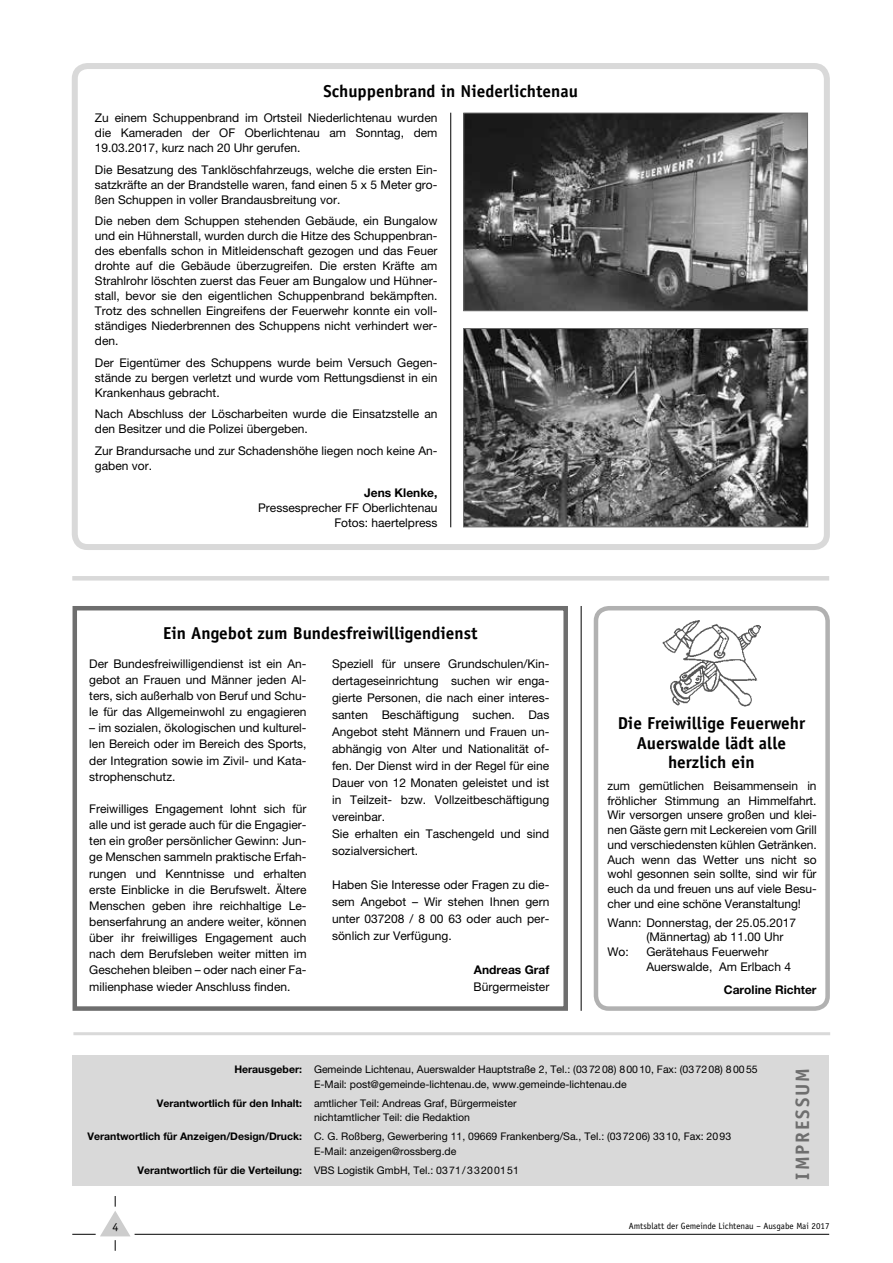
<style>
.page{position:relative;width:893px;height:1263px;background:#fff}
.page>*{position:absolute;margin:0;border:0;box-sizing:border-box;transform-origin:0 0}
.t1{font:700 19.5px "Officina Sans";letter-spacing:.1em;color:#6e6e6e}
.t2{font:700 17.25px/19.5px "Officina Sans";color:#000;text-align:center}
.t3{font:12px/15px "Helvetica Neue";color:#000;text-align:justify}
.t4{font:700 12px "Helvetica Neue";color:#000}
.t5{font:12px "Officina Sans";color:#000}
.t6{font:10.5px/14.7px "Helvetica Neue";color:#000}
.t7{font:9px "Officina Sans";color:#000}
.s1{font-weight:700}
</style>
<div class="page">
<hr style="left:135px;top:1234px;width:694px;height:1px;background:#000">
<svg style="left:72px;top:1196px;width:58px;height:55px"></svg>
<img style="left:465px;top:330px;width:341px;height:195px">
<div style="left:463px;top:328px;width:345px;height:199px;border:1px solid #6e6e6e"></div>
<img style="left:465px;top:115px;width:341px;height:194px">
<div style="left:463px;top:113px;width:345px;height:198px;border:1px solid #6e6e6e"></div>
<hr style="left:450px;top:113px;width:1px;height:414px;background:#000">
<hr style="left:72px;top:576px;width:757px;height:4px;background:#d9d9d9">
<div style="left:73px;top:1055px;width:756px;height:131px;background:#d9d9d9"></div>
<hr style="left:73px;top:1032px;width:757px;height:3px;background:#d9d9d9">
<div style="left:72px;top:63px;width:758px;height:487px;border:6px solid #d9d9d9;border-radius:13px"></div>
<div style="left:73px;top:606px;width:495px;height:405px;border:4px solid #6e6e6e"></div>
<img style="left:662px;top:620px;width:98px;height:86px">
<div style="left:594px;top:606px;width:236px;height:405px;border:4px solid #b1b1b1;border-radius:13px"></div>
<hr style="left:581px;top:606px;width:1px;height:405px;background:#000">
<h2 class="t2" style="left:323px;top:81px;width:256px">Schuppenbrand in Niederlichtenau</h2>
<p class="t3" style="left:95px;top:110px;width:344px">Zu einem Schuppenbrand im Ortsteil Niederlichtenau wurden die Kameraden der OF Oberlichtenau am Sonntag, dem 19.03.2017, kurz nach 20 Uhr gerufen.</p>
<p class="t3" style="left:95px;top:162px;width:344px">Die Besatzung des Tanklöschfahrzeugs, welche die ersten Ein&shy;satzkräfte an der Brandstelle waren, fand einen 5 x 5 Meter gro&shy;ßen Schuppen in voller Brandausbreitung vor.</p>
<p class="t3" style="left:95px;top:213px;width:344px">Die neben dem Schuppen stehenden Gebäude, ein Bungalow und ein Hühnerstall, wurden durch die Hitze des Schuppenbran&shy;des ebenfalls schon in Mitleidenschaft gezogen und das Feuer drohte auf die Gebäude überzugreifen. Die ersten Kräfte am Strahlrohr löschten zuerst das Feuer am Bungalow und Hühner&shy;stall, bevor sie den eigentlichen Schuppenbrand bekämpften.<br>Trotz des schnellen Eingreifens der Feuerwehr konnte ein voll&shy;ständiges Niederbrennen des Schuppens nicht verhindert wer&shy;den.</p>
<p class="t3" style="left:95px;top:355px;width:344px">Der Eigentümer des Schuppens wurde beim Versuch Gegen&shy;stände zu bergen verletzt und wurde vom Rettungsdienst in ein Krankenhaus gebracht.</p>
<p class="t3" style="left:95px;top:406px;width:344px">Nach Abschluss der Löscharbeiten wurde die Einsatzstelle an den Besitzer und die Polizei übergeben.</p>
<p class="t3" style="left:95px;top:443px;width:344px">Zur Brandursache und zur Schadenshöhe liegen noch keine An&shy;gaben vor.</p>
<p class="t4" style="left:364px;top:486px;width:75px">Jens Klenke,</p>
<p class="t3" style="left:258px;top:500px;width:181px;text-align:right">Pressesprecher FF Oberlichtenau<br>Fotos: haertelpress</p>
<h2 class="t2" style="left:163px;top:623px;width:316px">Ein Angebot zum Bundesfreiwilligendienst</h2>
<p class="t3" style="left:89px;top:655px;width:219px;line-height:16.2px">Der Bundesfreiwilligendienst ist ein An&shy;gebot an Frauen und Männer jeden Al&shy;ters, sich außerhalb von Beruf und Schu&shy;le für das Allgemeinwohl zu engagieren</p>
<p class="t3" style="left:89px;top:720px;width:219px;line-height:16.2px">– im sozialen, ökologischen und kulturel&shy;len Bereich oder im Bereich des Sports, der Integration sowie im Zivil- und Kata&shy;strophenschutz.</p>
<p class="t3" style="left:89px;top:800px;width:219px;line-height:16.2px">Freiwilliges Engagement lohnt sich für alle und ist gerade auch für die Engagier&shy;ten ein großer persönlicher Gewinn: Jun&shy;ge Menschen sammeln praktische Erfah&shy;rungen und Kenntnisse und erhalten erste Einblicke in die Berufswelt. Ältere Menschen geben ihre reichhaltige Le&shy;benserfahrung an andere weiter, können über ihr freiwilliges Engagement auch nach dem Berufsleben weiter mitten im Geschehen bleiben – oder nach einer Fa&shy;milienphase wieder Anschluss finden.</p>
<p class="t3" style="left:332px;top:655px;width:219px;line-height:17px;text-align:left">Speziell für unsere Grundschulen/Kin&shy;dertageseinrichtung suchen wir enga&shy;gierte Personen, die nach einer interes&shy;santen Beschäftigung suchen. Das Angebot steht Männern und Frauen un&shy;abhängig von Alter und Nationalität of&shy;fen. Der Dienst wird in der Regel für eine Dauer von 12 Monaten geleistet und ist in Teilzeit- bzw. Vollzeitbeschäftigung vereinbar.<br>Sie erhalten ein Taschengeld und sind sozialversichert.</p>
<p class="t3" style="left:332px;top:876px;width:219px;line-height:17px">Haben Sie Interesse oder Fragen zu die&shy;sem Angebot – Wir stehen Ihnen gern unter 037208 / 8 00 63 oder auch per&shy;sönlich zur Verfügung.</p>
<p class="t4" style="left:474px;top:962px;width:77px">Andreas Graf</p>
<p class="t3" style="left:474px;top:979px;width:77px">Bürgermeister</p>
<h2 class="t2" style="left:618px;top:713px;width:189px">Die Freiwillige Feuerwehr<br>Auerswalde lädt alle herzlich ein</h2>
<p class="t3" style="left:607px;top:778px;width:211px">zum gemütlichen Beisammensein in fröhlicher Stimmung an Himmelfahrt.<br>Wir versorgen unsere großen und klei&shy;nen Gäste gern mit Leckereien vom Grill und verschiedensten kühlen Getränken.<br>Auch wenn das Wetter uns nicht so wohl gesonnen sein sollte, sind wir für euch da und freuen uns auf viele Besu&shy;cher und eine schöne Veranstaltung!</p>
<p class="t3" style="left:607px;top:915px;width:190px">Wann: Donnerstag, der 25.05.2017</p>
<p class="t3" style="left:646px;top:929px;width:138px">(Männertag) ab 11.00 Uhr</p>
<p class="t3" style="left:607px;top:944px;width:23px">Wo:</p>
<p class="t3" style="left:646px;top:944px;width:146px">Gerätehaus Feuerwehr<br>Auerswalde, Am Erlbach 4</p>
<p class="t4" style="left:724px;top:982px;width:94px">Caroline Richter</p>
<p class="t6" style="left:314px;top:1061px;width:445px;text-indent:-80px"><span class="s1">Herausgeber:</span> Gemeinde Lichtenau, Auerswalder Hauptstraße 2, Tel.: (037208) 80010, Fax: (037208) 80055<br>E-Mail: post@gemeinde-lichtenau.de, www.gemeinde-lichtenau.de</p>
<p class="t6" style="left:314px;top:1095px;width:204px;text-indent:-157px"><span class="s1">Verantwortlich für den Inhalt:</span> amtlicher Teil: Andreas Graf, Bürgermeister nichtamtlicher Teil: die Redaktion</p>
<p class="t6" style="left:314px;top:1129px;width:419px;text-indent:-227px"><span class="s1">Verantwortlich für Anzeigen/Design/Druck:</span> C. G. Roßberg, Gewerbering 11, 09669 Frankenberg/Sa., Tel.: (037206) 3310, Fax: 2093<br>E-Mail: anzeigen@rossberg.de</p>
<p class="t6" style="left:138px;top:1162px;width:383px"><span class="s1">Verantwortlich für die Verteilung:</span> VBS Logistik GmbH, Tel.: 0371/33200151</p>
<h1 class="t1" style="left:790px;top:1179px;width:113px;rotate:-90deg">IMPRESSUM</h1>
<p class="t5" style="left:112px;top:1220px;width:7px">4</p>
<p class="t7" style="left:629px;top:1220px;width:202px">Amtsblatt der Gemeinde Lichtenau – Ausgabe Mai 2017</p>
</div>
